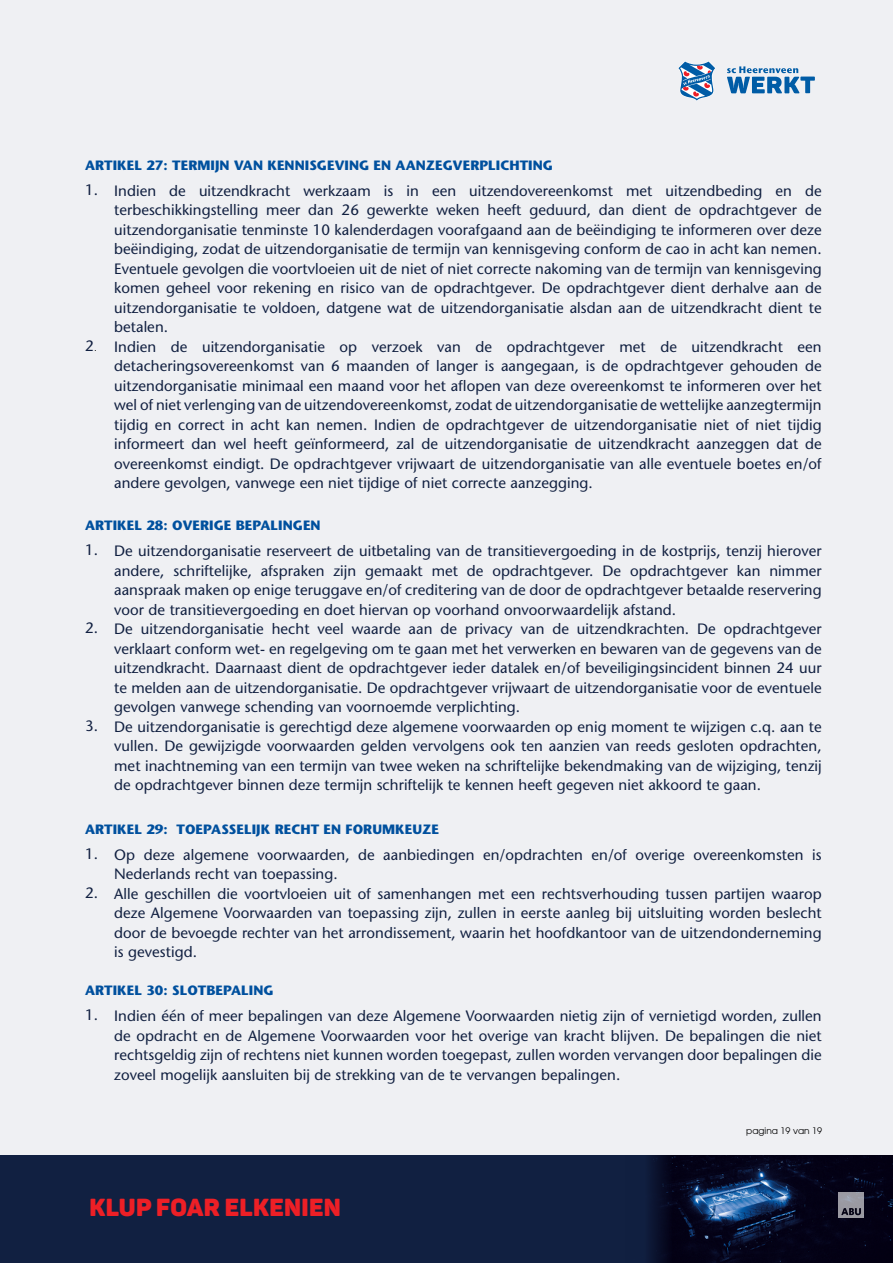
<style>
.page{position:relative;width:893px;height:1263px;background:#eff0f3}
.page>*{position:absolute;margin:0;border:0;box-sizing:border-box;transform-origin:0 0}
.t1{font:24.3px "Panton Black Caps";letter-spacing:.015em;color:#ed1f26}
.t2{font:500 15px/19.5px "Stone Sans Std";letter-spacing:.005em;color:#112041}
.t3{font:700 13.5px "Stone Sans Std";letter-spacing:.005em;color:#00509e}
.t4{font:9px "ITC Avant Garde Pro";color:#000}
.s1{font-family:"Museo Sans 100";font-weight:400;color:#000}
</style>
<div class="page">
<div style="left:0;top:1155px;width:893px;height:108px;background:#112041"></div>
<img style="left:650px;top:1155px;width:243px;height:108px">
<svg style="left:678px;top:61px;width:37px;height:40px"></svg>
<svg style="left:727px;top:66px;width:88px;height:27px"></svg>
<img style="left:839px;top:1193px;width:24px;height:24px">
<p class="t3" style="left:85px;top:157px;width:469px">ARTIKEL 27: TERMIJN VAN KENNISGEVING EN AANZEGVERPLICHTING</p>
<p class="t2" style="left:85px;top:180px;width:14px">1.</p>
<p class="t2" style="left:85px;top:336px;width:14px">2<span class="s1">.</span></p>
<p class="t2" style="left:114px;top:181px;width:709px">Indien de uitzendkracht werkzaam is in een uitzendovereenkomst met uitzendbeding en de terbeschikkingstelling meer dan 26 gewerkte weken heeft geduurd, dan dient de opdrachtgever de uitzendorganisatie tenminste 10 kalenderdagen voorafgaand aan de beëindiging te informeren over deze beëindiging, zodat de uitzendorganisatie de termijn van kennisgeving conform de cao in acht kan nemen.<br>Eventuele gevolgen die voortvloeien uit de niet of niet correcte nakoming van de termijn van kennisgeving komen geheel voor rekening en risico van de opdrachtgever. De opdrachtgever dient derhalve aan de uitzendorganisatie te voldoen, datgene wat de uitzendorganisatie alsdan aan de uitzendkracht dient te betalen.<br>Indien de uitzendorganisatie op verzoek van de opdrachtgever met de uitzendkracht een detacheringsovereenkomst van 6 maanden of langer is aangegaan, is de opdrachtgever gehouden de uitzendorganisatie minimaal een maand voor het aflopen van deze overeenkomst te informeren over het wel of niet verlenging van de uitzendovereenkomst, zodat de uitzendorganisatie de wettelijke aanzegtermijn tijdig en correct in acht kan nemen. Indien de opdrachtgever de uitzendorganisatie niet of niet tijdig informeert dan wel heeft geïnformeerd, zal de uitzendorganisatie de uitzendkracht aanzeggen dat de overeenkomst eindigt. De opdrachtgever vrijwaart de uitzendorganisatie van alle eventuele boetes en/of andere gevolgen, vanwege een niet tijdige of niet correcte aanzegging.</p>
<p class="t3" style="left:85px;top:518px;width:237px">ARTIKEL 28: OVERIGE BEPALINGEN</p>
<p class="t2" style="left:85px;top:540px;width:14px">1.</p>
<p class="t2" style="left:85px;top:618px;width:14px">2.</p>
<p class="t2" style="left:85px;top:716px;width:14px">3.</p>
<p class="t2" style="left:114px;top:541px;width:709px">De uitzendorganisatie reserveert de uitbetaling van de transitievergoeding in de kostprijs, tenzij hierover andere, schriftelijke, afspraken zijn gemaakt met de opdrachtgever. De opdrachtgever kan nimmer aanspraak maken op enige teruggave en/of creditering van de door de opdrachtgever betaalde reservering voor de transitievergoeding en doet hiervan op voorhand onvoorwaardelijk afstand.<br>De uitzendorganisatie hecht veel waarde aan de privacy van de uitzendkrachten. De opdrachtgever verklaart conform wet- en regelgeving om te gaan met het verwerken en bewaren van de gegevens van de uitzendkracht. Daarnaast dient de opdrachtgever ieder datalek en/of beveiligingsincident binnen 24 uur te melden aan de uitzendorganisatie. De opdrachtgever vrijwaart de uitzendorganisatie voor de eventuele gevolgen vanwege schending van voornoemde verplichting.<br>De uitzendorganisatie is gerechtigd deze algemene voorwaarden op enig moment te wijzigen c.q. aan te vullen. De gewijzigde voorwaarden gelden vervolgens ook ten aanzien van reeds gesloten opdrachten, met inachtneming van een termijn van twee weken na schriftelijke bekendmaking van de wijziging, tenzij de opdrachtgever binnen deze termijn schriftelijk te kennen heeft gegeven niet akkoord te gaan.</p>
<p class="t3" style="left:85px;top:821px;width:356px">ARTIKEL 29: TOEPASSELIJK RECHT EN FORUMKEUZE</p>
<p class="t2" style="left:85px;top:844px;width:14px">1.</p>
<p class="t2" style="left:85px;top:883px;width:14px">2.</p>
<p class="t2" style="left:114px;top:845px;width:709px">Op deze algemene voorwaarden, de aanbiedingen en/opdrachten en/of overige overeenkomsten is Nederlands recht van toepassing.<br>Alle geschillen die voortvloeien uit of samenhangen met een rechtsverhouding tussen partijen waarop deze Algemene Voorwaarden van toepassing zijn, zullen in eerste aanleg bij uitsluiting worden beslecht door de bevoegde rechter van het arrondissement, waarin het hoofdkantoor van de uitzendonderneming is gevestigd.</p>
<p class="t3" style="left:85px;top:983px;width:190px">ARTIKEL 30: SLOTBEPALING</p>
<p class="t2" style="left:85px;top:1005px;width:14px">1.</p>
<p class="t2" style="left:114px;top:1006px;width:709px;text-align:justify">Indien één of meer bepalingen van deze Algemene Voorwaarden nietig zijn of vernietigd worden, zullen de opdracht en de Algemene Voorwaarden voor het overige van kracht blijven. De bepalingen die niet rechtsgeldig zijn of rechtens niet kunnen worden toegepast, zullen worden vervangen door bepalingen die zoveel mogelijk aansluiten bij de strekking van de te vervangen bepalingen.</p>
<p class="t4" style="left:746px;top:1125px;width:77px">pagina 19 van 19</p>
<h1 class="t1" style="left:89px;top:1192px;width:253px">KLUP FOAR ELKENIEN</h1>
</div>
